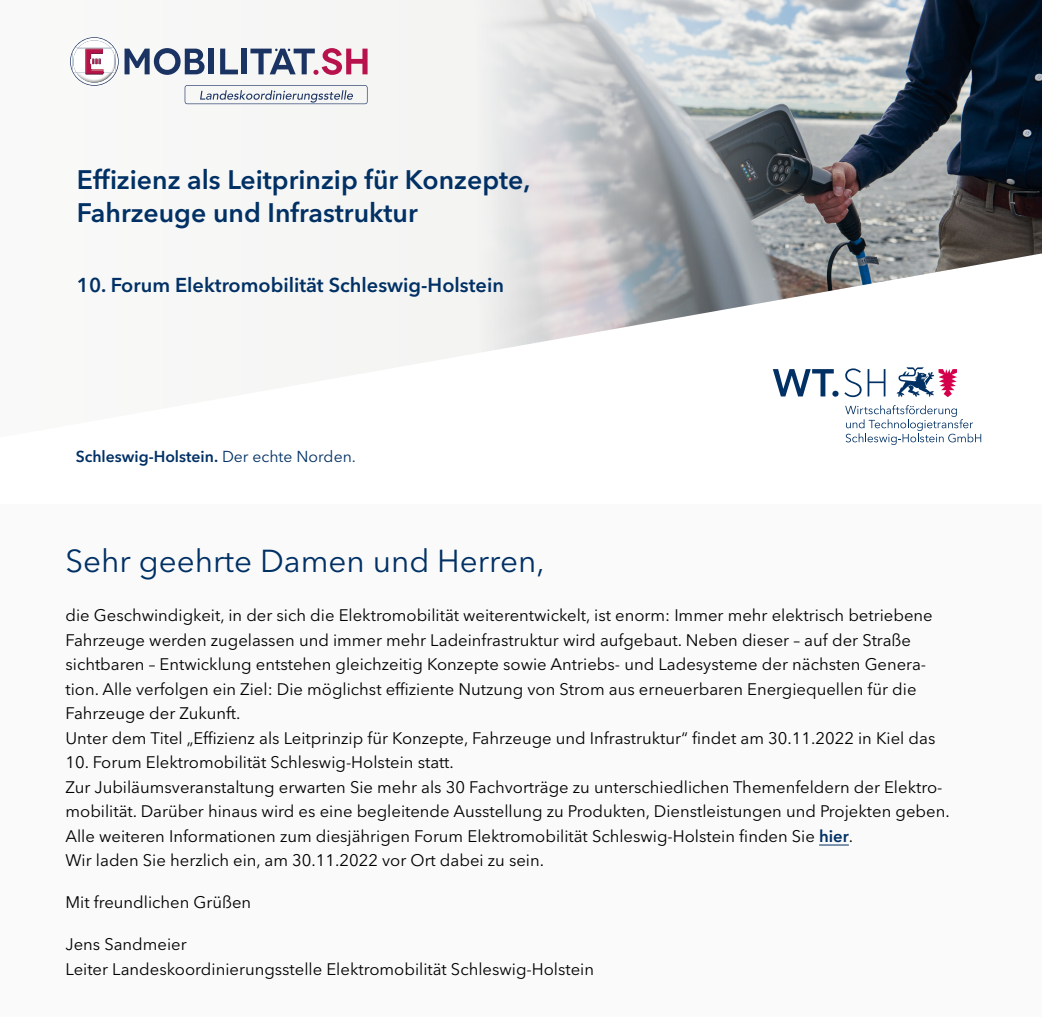
<style>
.page{position:relative;width:1042px;height:1017px;background:#fff}
.page>*{position:absolute;margin:0;border:0;box-sizing:border-box;transform-origin:0 0}
.t1{font:31.5px "Avenir Next LT Pro";color:#003064}
.t2{font:600 26.6px/33.2px "Avenir Next LT Pro";color:#003064}
.t3{font:600 19.95px "Avenir Next LT Pro";color:#003064}
.t4{font:16.62px/24.5px "Avenir Next LT Pro";color:#000}
.t5{font:600 15.75px "Avenir Next LT Pro";color:#003064}
.s1{font-weight:400}
.s2{font-weight:600;color:#003064}
</style>
<div class="page">
<div style="left:0;top:505px;width:1042px;height:512px;background:#fafafa"></div>
<svg style="left:845px;top:440px;width:136px;height:5px"></svg>
<svg style="left:70px;top:0;width:912px;height:440px;fill:#f7f7f6"></svg>
<img style="left:464px;top:0;width:578px;height:367px">
<svg style="left:125px;top:48px;width:80px;height:27px"></svg>
<div style="left:209px;top:49px;width:5px;height:25px;background:#1b3362"></div>
<svg style="left:220px;top:49px;width:18px;height:25px"></svg>
<div style="left:242px;top:49px;width:5px;height:25px;background:#1b3362"></div>
<svg style="left:185px;top:85px;width:182px;height:19px"></svg>
<img style="left:71px;top:38px;width:42px;height:32px">
<img style="left:74px;top:51px;width:44px;height:34px">
<img style="left:72px;top:47px;width:44px;height:26px">
<img style="left:78px;top:40px;width:33px;height:9px">
<img style="left:76px;top:73px;width:36px;height:10px">
<img style="left:74px;top:49px;width:41px;height:24px">
<svg style="left:85px;top:73px;width:18px;height:1px"></svg>
<img style="left:85px;top:49px;width:18px;height:24px">
<svg style="left:90px;top:59px;width:11px;height:5px"></svg>
<svg style="left:250px;top:48px;width:117px;height:27px"></svg>
<hr style="left:819px;top:845px;width:30px;height:1px;background:#003064">
<h2 class="t2" style="left:77px;top:163px;width:455px">Effizienz als Leitprinzip für Konzepte,<br>Fahrzeuge und Infrastruktur</h2>
<p class="t3" style="left:77px;top:273px;width:428px">10. Forum Elektromobilität Schleswig-Holstein</p>
<p class="t5" style="left:76px;top:447px;width:282px">Schleswig-Holstein. <span class="s1">Der echte Norden.</span></p>
<h1 class="t1" style="left:65px;top:542px;width:480px">Sehr geehrte Damen und Herren,</h1>
<p class="t4" style="left:65px;top:603px;width:871px">die Geschwindigkeit, in der sich die Elektromobilität weiterentwickelt, ist enorm: Immer mehr elektrisch betriebene Fahrzeuge werden zugelassen und immer mehr Ladeinfrastruktur wird aufgebaut. Neben dieser – auf der Straße sichtbaren – Entwicklung entstehen gleichzeitig Konzepte sowie Antriebs- und Ladesysteme der nächsten Genera&shy;tion. Alle verfolgen ein Ziel: Die möglichst effiziente Nutzung von Strom aus erneuerbaren Energiequellen für die Fahrzeuge der Zukunft.<br>Unter dem Titel „Effizienz als Leitprinzip für Konzepte, Fahrzeuge und Infrastruktur“ findet am 30.11.2022 in Kiel das</p>
<p class="t4" style="left:65px;top:750px;width:885px">10. Forum Elektromobilität Schleswig-Holstein statt.<br>Zur Jubiläumsveranstaltung erwarten Sie mehr als 30 Fachvorträge zu unterschiedlichen Themenfeldern der Elektro&shy;mobilität. Darüber hinaus wird es eine begleitende Ausstellung zu Produkten, Dienstleistungen und Projekten geben.<br>Alle weiteren Informationen zum diesjährigen Forum Elektromobilität Schleswig-Holstein finden Sie <span class="s2">hier</span>.<br>Wir laden Sie herzlich ein, am 30.11.2022 vor Ort dabei zu sein.</p>
<p class="t4" style="left:65px;top:890px;width:187px">Mit freundlichen Grüßen</p>
<p class="t4" style="left:65px;top:932px;width:530px">Jens Sandmeier<br>Leiter Landeskoordinierungsstelle Elektromobilität Schleswig-Holstein</p>
</div>
